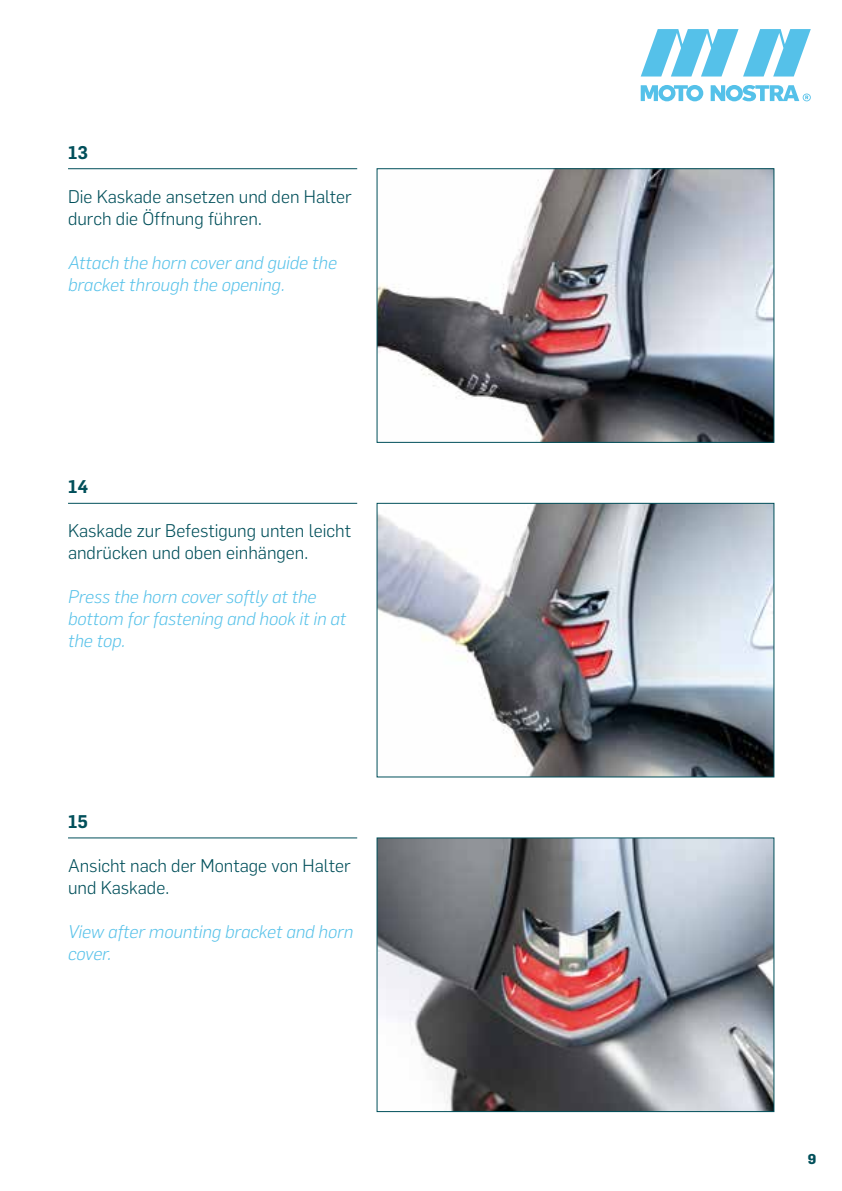
<style>
.page{position:relative;width:842px;height:1191px;background:#fff}
.page>*{position:absolute;margin:0;border:0;box-sizing:border-box;transform-origin:0 0}
.t1{font:italic 300 18px/22px "Flama";color:#55c1e9}
.t2{font:300 18px/22px "Flama";color:#004f5a}
.t3{font:600 18px "Flama";color:#004f5a}
.t4{font:700 14px "Flama";color:#004f5a}
</style>
<div class="page">
<svg style="left:641px;top:29px;width:170px;height:72px"></svg>
<img style="left:379px;top:170px;width:393px;height:271px">
<div style="left:377px;top:168px;width:397px;height:275px;border:1px solid #004f5a"></div>
<img style="left:379px;top:505px;width:393px;height:270px">
<div style="left:377px;top:503px;width:397px;height:274px;border:1px solid #004f5a"></div>
<img style="left:379px;top:839px;width:393px;height:271px">
<div style="left:377px;top:837px;width:397px;height:275px;border:1px solid #004f5a"></div>
<hr style="left:68px;top:168px;width:289px;height:1px;background:#004f5a">
<hr style="left:68px;top:503px;width:289px;height:1px;background:#004f5a">
<hr style="left:68px;top:837px;width:289px;height:1px;background:#004f5a">
<p class="t3" style="left:68px;top:139px;width:22px">13</p>
<p class="t2" style="left:68px;top:184px;width:285px">Die Kaskade ansetzen und den Halter durch die Öffnung führen.</p>
<p class="t1" style="left:68px;top:251px;width:270px">Attach the horn cover and guide the bracket through the opening.</p>
<p class="t3" style="left:68px;top:474px;width:22px">14</p>
<p class="t2" style="left:68px;top:519px;width:285px">Kaskade zur Befestigung unten leicht andrücken und oben einhängen.</p>
<p class="t1" style="left:68px;top:585px;width:280px">Press the horn cover softly at the bottom for fastening and hook it in at the top.</p>
<p class="t3" style="left:68px;top:808px;width:21px">15</p>
<p class="t2" style="left:68px;top:853px;width:284px">Ansicht nach der Montage von Halter und Kaskade.</p>
<p class="t1" style="left:68px;top:919px;width:287px">View after mounting bracket and horn cover.</p>
<p class="t4" style="left:808px;top:1148px;width:10px">9</p>
</div>
